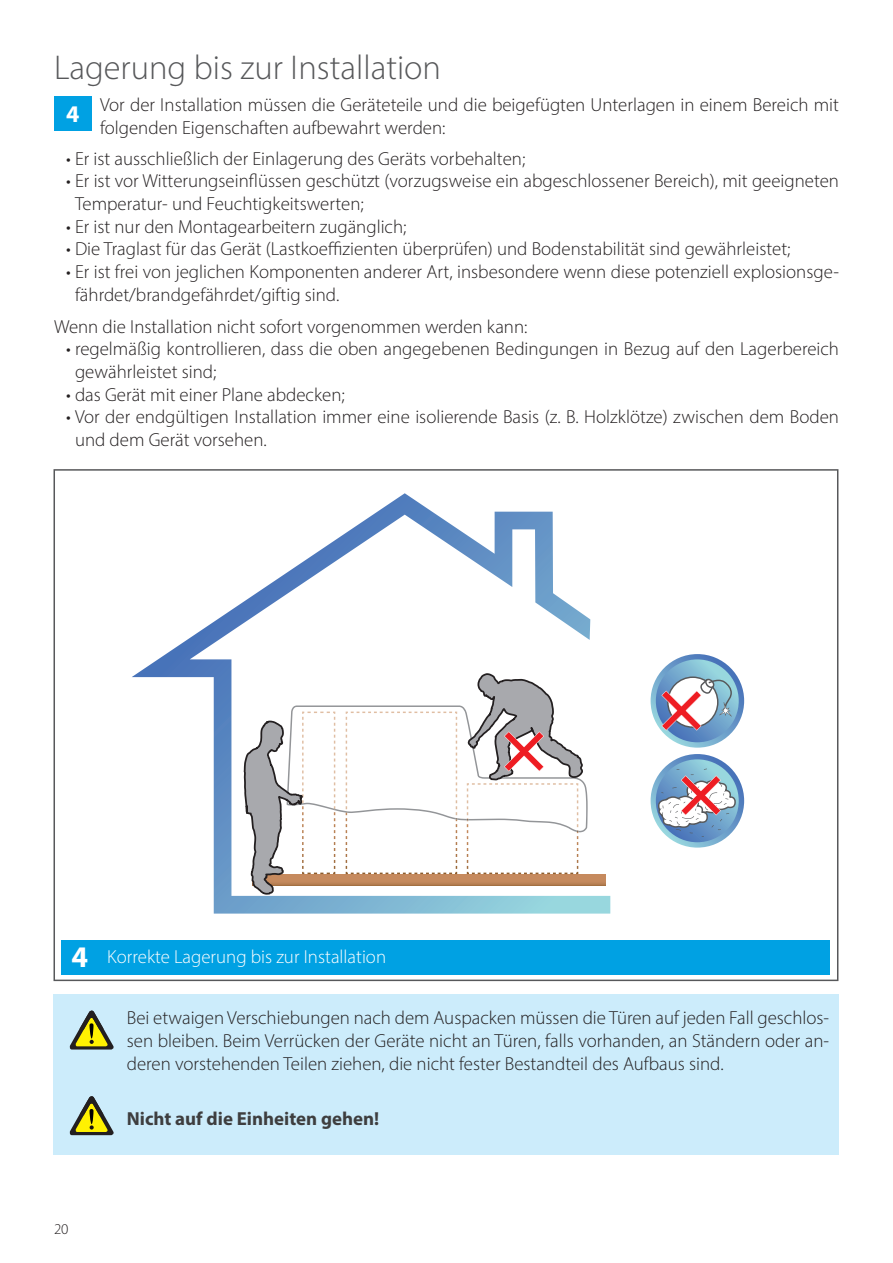
<style>
.page{position:relative;width:893px;height:1263px;background:#fff}
.page>*{position:absolute;margin:0;border:0;box-sizing:border-box;transform-origin:0 0}
.Sottotitolo_grande_I{font:300 34.5px "Myriad Pro";color:#57585a}
.t1{font:700 30px "Myriad Pro";color:#fff}
.Numeri_figura_linkat{font:700 24px "Myriad Pro";color:#fff}
.Testo_corrente_IT{font:300 18.9px/22.6px "Myriad Pro";color:#231f20}
.Testo_corrente_spazi{font:300 18.9px/22.6px "Myriad Pro";color:#231f20}
.Testo_corrente_IT-2{font:300 18.9px "Myriad Pro";color:#fff}
.Testo_corrente_IT-3{font:700 18.9px "Myriad Pro";color:#3e3e3f}
.t2{font:300 15px "Myriad Pro";color:#231f20}
</style>
<div class="page">
<svg style="left:650px;top:654px;width:94px;height:94px"></svg>
<svg style="left:650px;top:754px;width:94px;height:94px"></svg>
<svg style="left:132px;top:493px;width:478px;height:420px"></svg>
<svg style="left:588px;top:874px;width:18px;height:12px"></svg>
<svg style="left:244px;top:673px;width:344px;height:222px"></svg>
<div style="left:61px;top:940px;width:768px;height:34px;background:#00a1e3"></div>
<div style="left:54px;top:994px;width:785px;height:161px;background:#ccecfb"></div>
<svg style="left:69px;top:1011px;width:45px;height:38px"></svg>
<svg style="left:69px;top:1096px;width:45px;height:39px"></svg>
<div style="left:54px;top:96px;width:38px;height:34px;background:#00a1e3"></div>
<p class="Sottotitolo_grande_I" style="left:54px;top:47px;width:389px">Lagerung bis zur Installation</p>
<p class="Numeri_figura_linkat" style="left:66px;top:98px;width:15px">4</p>
<p class="Testo_corrente_spazi" style="left:100px;top:93px;width:740px">Vor der Installation müssen die Geräteteile und die beigefügten Unterlagen in einem Bereich mit folgenden Eigenschaften aufbewahrt werden:</p>
<p class="Testo_corrente_IT" style="left:66px;top:147px;width:461px">• Er ist ausschließlich der Einlagerung des Geräts vorbehalten;</p>
<p class="Testo_corrente_IT" style="left:75px;top:170px;width:765px;text-indent:-9px">• Er ist vor Witterungseinflüssen geschützt (vorzugsweise ein abgeschlossener Bereich), mit geeigneten<br>Temperatur- und Feuchtigkeitswerten;</p>
<p class="Testo_corrente_IT" style="left:66px;top:215px;width:342px">• Er ist nur den Montagearbeitern zugänglich;</p>
<p class="Testo_corrente_IT" style="left:66px;top:238px;width:726px">• Die Traglast für das Gerät (Lastkoeffizienten überprüfen) und Bodenstabilität sind gewährleistet;</p>
<p class="Testo_corrente_IT" style="left:75px;top:260px;width:765px;text-indent:-9px">• Er ist frei von jeglichen Komponenten anderer Art, insbesondere wenn diese potenziell explosionsge&shy;fährdet/brandgefährdet/giftig sind.</p>
<p class="Testo_corrente_IT" style="left:54px;top:315px;width:475px">Wenn die Installation nicht sofort vorgenommen werden kann:</p>
<p class="Testo_corrente_IT" style="left:75px;top:337px;width:765px;text-indent:-9px">• regelmäßig kontrollieren, dass die oben angegebenen Bedingungen in Bezug auf den Lagerbereich gewährleistet sind;</p>
<p class="Testo_corrente_IT" style="left:66px;top:383px;width:280px">• das Gerät mit einer Plane abdecken;</p>
<p class="Testo_corrente_IT" style="left:75px;top:405px;width:765px;text-indent:-9px">• Vor der endgültigen Installation immer eine isolierende Basis (z. B. Holzklötze) zwischen dem Boden und dem Gerät vorsehen.</p>
<p class="t1" style="left:71px;top:937px;width:18px">4</p>
<p class="Testo_corrente_IT-2" style="left:107px;top:945px;width:280px">Korrekte Lagerung bis zur Installation</p>
<p class="t2" style="left:54px;top:1220px;width:16px">20</p>
<p class="Testo_corrente_IT" style="left:127px;top:1007px;width:704px;text-align:justify">Bei etwaigen Verschiebungen nach dem Auspacken müssen die Türen auf jeden Fall geschlos&shy;sen bleiben. Beim Verrücken der Geräte nicht an Türen, falls vorhanden, an Ständern oder an&shy;deren vorstehenden Teilen ziehen, die nicht fester Bestandteil des Aufbaus sind.</p>
<p class="Testo_corrente_IT-3" style="left:127px;top:1106px;width:254px">Nicht auf die Einheiten gehen!</p>
</div>
